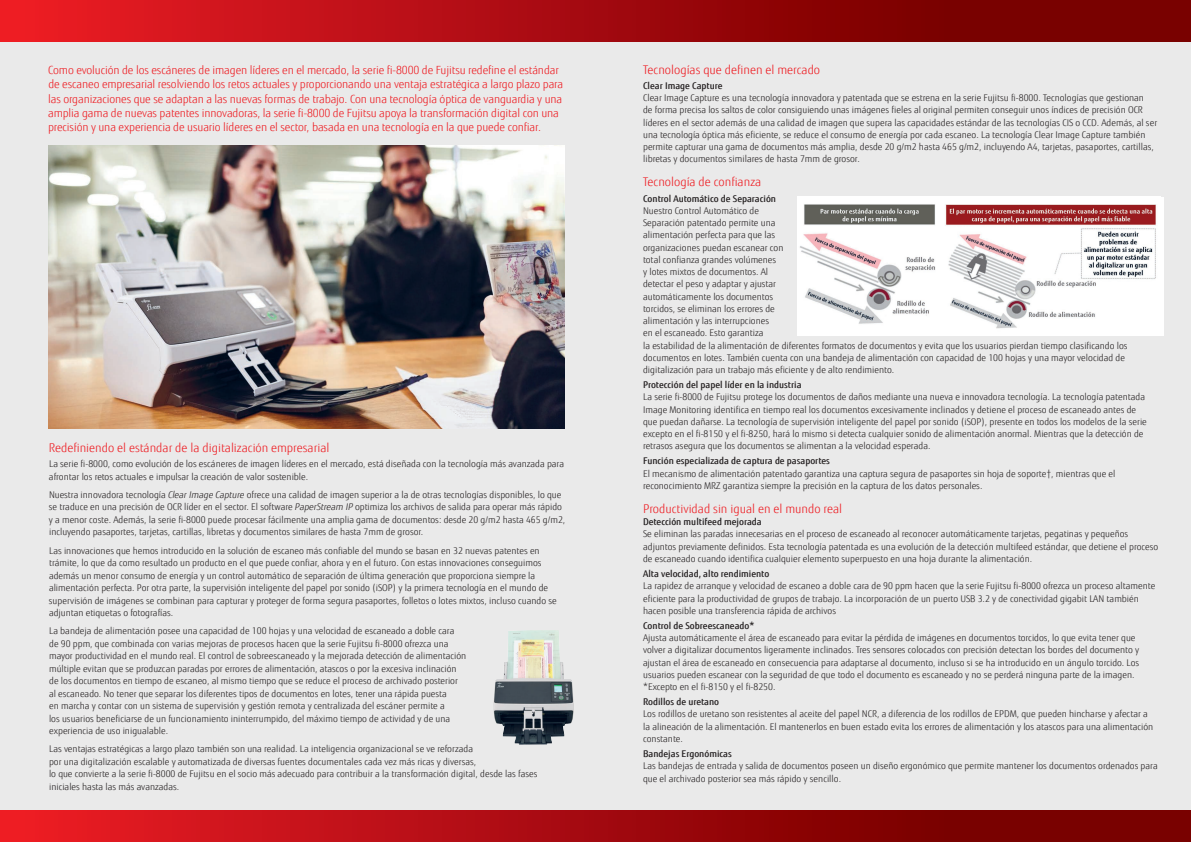
<style>
.page{position:relative;width:1191px;height:842px;background:#fff}
.page>*{position:absolute;margin:0;border:0;box-sizing:border-box;transform-origin:0 0}
.t1{font:300 12px "Fujitsu Sans";color:#ee1d23}
.t2{font:300 11.2px/14.3px "Fujitsu Sans";letter-spacing:-.01em;color:#ee1d23}
.t3{font:300 9.2px/12.2px "Fujitsu Sans";color:#231f20}
.t4{font:500 9.2px "Fujitsu Sans";color:#231f20}
.s1{font-style:italic}
</style>
<div class="page">
<div style="left:595px;top:43px;width:596px;height:774px;background:#eaeaea"></div>
<div style="left:0;top:41px;width:595px;height:770px;background:#eaeaea"></div>
<svg style="left:0;top:0;width:1191px;height:42px;background:#a70a0f"></svg>
<svg style="left:0;top:811px;width:1191px;height:31px;background:#a70a0f"></svg>
<img style="left:493px;top:630px;width:81px;height:115px">
<img style="left:797px;top:197px;width:363px;height:138px">
<img style="left:48px;top:145px;width:517px;height:284px">
<p class="t2" style="left:48px;top:63px;width:517px">Como evolución de los escáneres de imagen líderes en el mercado, la serie fi-8000 de Fujitsu redefine el estándar de escaneo empresarial resolviendo los retos actuales y proporcionando una ventaja estratégica a largo plazo para las organizaciones que se adaptan a las nuevas formas de trabajo. Con una tecnología óptica de vanguardia y una amplia gama de nuevas patentes innovadoras, la serie fi-8000 de Fujitsu apoya la transformación digital con una precisión y una experiencia de usuario líderes en el sector, basada en una tecnología en la que puede confiar.</p>
<h1 class="t1" style="left:643px;top:63px;width:178px">Tecnologías que definen el mercado</h1>
<p class="t4" style="left:643px;top:80px;width:81px">Clear Image Capture</p>
<p class="t3" style="left:643px;top:92px;width:515px">Clear Image Capture es una tecnología innovadora y patentada que se estrena en la serie Fujitsu fi-8000. Tecnologías que gestionan<br>de forma precisa los saltos de color consiguiendo unas imágenes fieles al original permiten conseguir unos índices de precisión OCR líderes en el sector además de una calidad de imagen que supera las capacidades estándar de las tecnologías CIS o CCD. Además, al ser una tecnología óptica más eficiente, se reduce el consumo de energía por cada escaneo. La tecnología Clear Image Capture también permite capturar una gama de documentos más amplia, desde 20 g/m2 hasta 465 g/m2, incluyendo A4, tarjetas, pasaportes, cartillas, libretas y documentos similares de hasta 7mm de grosor.</p>
<h1 class="t1" style="left:643px;top:175px;width:120px">Tecnología de confianza</h1>
<p class="t4" style="left:643px;top:193px;width:134px">Control Automático de Separación</p>
<p class="t3" style="left:643px;top:205px;width:486px">Nuestro Control Automático de<br>Separación patentado permite una<br>alimentación perfecta para que las<br>organizaciones puedan escanear con<br>total confianza grandes volúmenes<br>y lotes mixtos de documentos. Al<br>detectar el peso y adaptar y ajustar<br>automáticamente los documentos<br>torcidos, se eliminan los errores de<br>alimentación y las interrupciones<br>en el escaneado. Esto garantiza<br>la estabilidad de la alimentación de diferentes formatos de documentos y evita que los usuarios pierdan tiempo clasificando los documentos en lotes. También cuenta con una bandeja de alimentación con capacidad de 100 hojas y una mayor velocidad de digitalización para un trabajo más eficiente y de alto rendimiento.</p>
<p class="t4" style="left:643px;top:379px;width:160px">Protección del papel líder en la industria</p>
<p class="t3" style="left:643px;top:391px;width:505px">La serie fi-8000 de Fujitsu protege los documentos de daños mediante una nueva e innovadora tecnología. La tecnología patentada Image Monitoring identifica en tiempo real los documentos excesivamente inclinados y detiene el proceso de escaneado antes de que puedan dañarse. La tecnología de supervisión inteligente del papel por sonido (iSOP), presente en todos los modelos de la serie excepto en el fi-8150 y el fi-8250, hará lo mismo si detecta cualquier sonido de alimentación anormal. Mientras que la detección de retrasos asegura que los documentos se alimentan a la velocidad esperada.</p>
<p class="t4" style="left:643px;top:455px;width:188px">Función especializada de captura de pasaportes</p>
<p class="t3" style="left:643px;top:467px;width:474px">El mecanismo de alimentación patentado garantiza una captura segura de pasaportes sin hoja de soporte†, mientras que el reconocimiento MRZ garantiza siempre la precisión en la captura de los datos personales.</p>
<h1 class="t1" style="left:643px;top:502px;width:200px">Productividad sin igual en el mundo real</h1>
<p class="t4" style="left:643px;top:516px;width:120px">Detección multifeed mejorada</p>
<p class="t3" style="left:643px;top:528px;width:517px">Se eliminan las paradas innecesarias en el proceso de escaneado al reconocer automáticamente tarjetas, pegatinas y pequeños adjuntos previamente definidos. Esta tecnología patentada es una evolución de la detección multifeed estándar, que detiene el proceso de escaneado cuando identifica cualquier elemento superpuesto en una hoja durante la alimentación.</p>
<p class="t4" style="left:643px;top:568px;width:128px">Alta velocidad, alto rendimiento</p>
<p class="t3" style="left:643px;top:580px;width:514px">La rapidez de arranque y velocidad de escaneo a doble cara de 90 ppm hacen que la serie Fujitsu fi-8000 ofrezca un proceso altamente eficiente para la productividad de grupos de trabajo. La incorporación de un puerto USB 3.2 y de conectividad gigabit LAN también hacen posible una transferencia rápida de archivos</p>
<p class="t4" style="left:643px;top:620px;width:113px">Control de Sobreescaneado*</p>
<p class="t3" style="left:643px;top:632px;width:497px">Ajusta automáticamente el área de escaneado para evitar la pérdida de imágenes en documentos torcidos, lo que evita tener que volver a digitalizar documentos ligeramente inclinados. Tres sensores colocados con precisión detectan los bordes del documento y ajustan el área de escaneado en consecuencia para adaptarse al documento, incluso si se ha introducido en un ángulo torcido. Los usuarios pueden escanear con la seguridad de que todo el documento es escaneado y no se perderá ninguna parte de la imagen. *Excepto en el fi-8150 y el fi-8250.</p>
<p class="t4" style="left:643px;top:696px;width:78px">Rodillos de uretano</p>
<p class="t3" style="left:643px;top:708px;width:512px">Los rodillos de uretano son resistentes al aceite del papel NCR, a diferencia de los rodillos de EPDM, que pueden hincharse y afectar a la alineación de la alimentación. El mantenerlos en buen estado evita los errores de alimentación y los atascos para una alimentación constante.</p>
<p class="t4" style="left:643px;top:748px;width:90px">Bandejas Ergonómicas</p>
<p class="t3" style="left:643px;top:760px;width:516px">Las bandejas de entrada y salida de documentos poseen un diseño ergonómico que permite mantener los documentos ordenados para que el archivado posterior sea más rápido y sencillo.</p>
<h1 class="t1" style="left:49px;top:440px;width:282px">Redefiniendo el estándar de la digitalización empresarial</h1>
<p class="t3" style="left:49px;top:458px;width:517px;line-height:12.5px">La serie fi-8000, como evolución de los escáneres de imagen líderes en el mercado, está diseñada con la tecnología más avanzada para afrontar los retos actuales e impulsar la creación de valor sostenible.</p>
<p class="t3" style="left:49px;top:488px;width:518px;line-height:12.5px">Nuestra innovadora tecnología <span class="s1">Clear Image Capture</span> ofrece una calidad de imagen superior a la de otras tecnologías disponibles, lo que se traduce en una precisión de OCR líder en el sector. El software <span class="s1">PaperStream IP</span> optimiza los archivos de salida para operar más rápido y a menor coste. Además, la serie fi-8000 puede procesar fácilmente una amplia gama de documentos: desde 20 g/m2 hasta 465 g/m2, incluyendo pasaportes, tarjetas, cartillas, libretas y documentos similares de hasta 7mm de grosor.</p>
<p class="t3" style="left:49px;top:544px;width:509px;line-height:12.5px">Las innovaciones que hemos introducido en la solución de escaneo más confiable del mundo se basan en 32 nuevas patentes en trámite, lo que da como resultado un producto en el que puede confiar, ahora y en el futuro. Con estas innovaciones conseguimos además un menor consumo de energía y un control automático de separación de última generación que proporciona siempre la alimentación perfecta. Por otra parte, la supervisión inteligente del papel por sonido (iSOP) y la primera tecnología en el mundo de supervisión de imágenes se combinan para capturar y proteger de forma segura pasaportes, folletos o lotes mixtos, incluso cuando se adjuntan etiquetas o fotografías.</p>
<p class="t3" style="left:49px;top:625px;width:419px;line-height:12.5px">La bandeja de alimentación posee una capacidad de 100 hojas y una velocidad de escaneado a doble cara<br>de 90 ppm, que combinada con varias mejoras de procesos hacen que la serie Fujitsu fi-8000 ofrezca una mayor productividad en el mundo real. El control de sobreescaneado y la mejorada detección de alimentación múltiple evitan que se produzcan paradas por errores de alimentación, atascos o por la excesiva inclinación de los documentos en tiempo de escaneo, al mismo tiempo que se reduce el proceso de archivado posterior al escaneado. No tener que separar los diferentes tipos de documentos en lotes, tener una rápida puesta<br>en marcha y contar con un sistema de supervisión y gestión remota y centralizada del escáner permite a<br>los usuarios beneficiarse de un funcionamiento ininterrumpido, del máximo tiempo de actividad y de una experiencia de uso inigualable.</p>
<p class="t3" style="left:49px;top:743px;width:490px;line-height:12.5px">Las ventajas estratégicas a largo plazo también son una realidad. La inteligencia organizacional se ve reforzada<br>por una digitalización escalable y automatizada de diversas fuentes documentales cada vez más ricas y diversas,<br>lo que convierte a la serie fi-8000 de Fujitsu en el socio más adecuado para contribuir a la transformación digital, desde las fases iniciales hasta las más avanzadas.</p>
</div>
